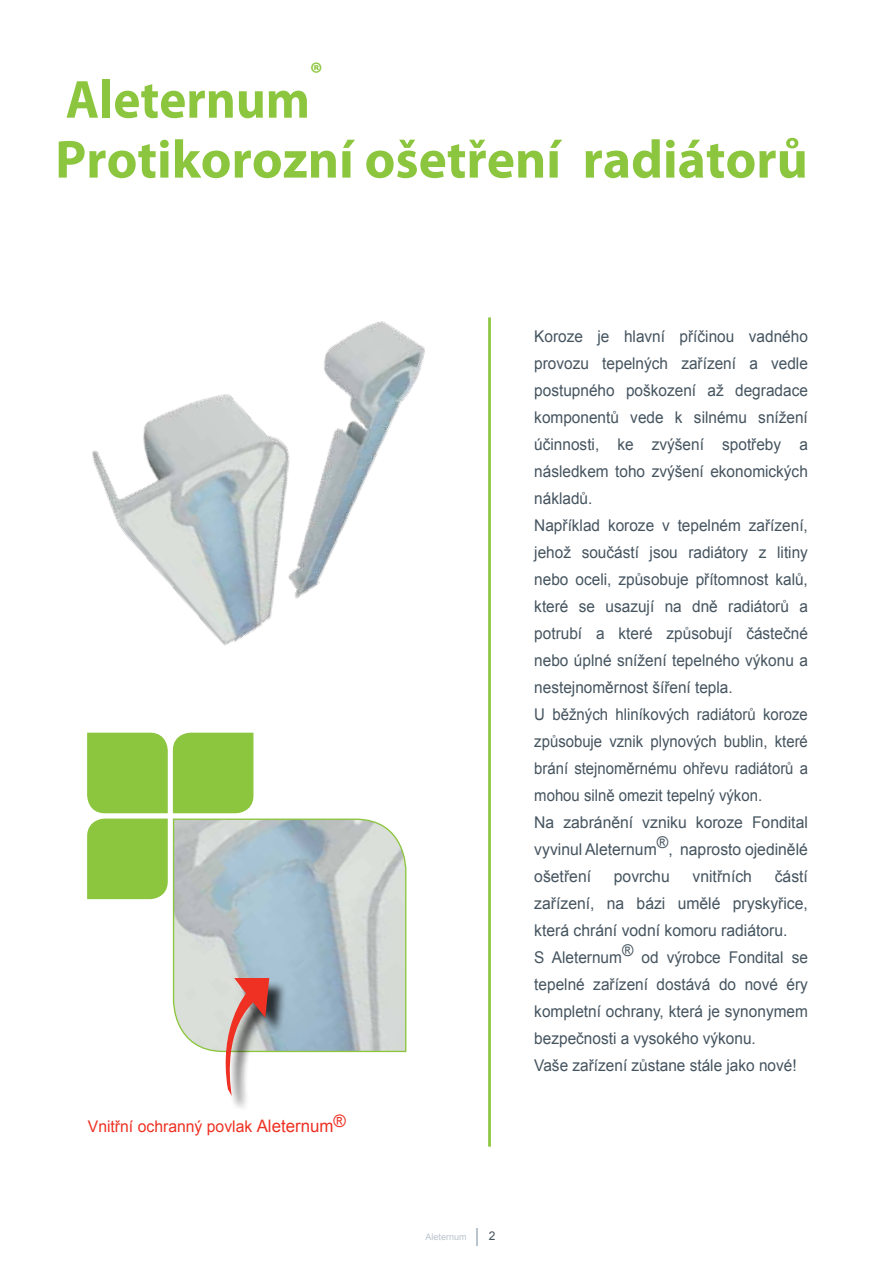
<style>
.page{position:relative;width:893px;height:1263px;background:#fff}
.page>*{position:absolute;margin:0;border:0;box-sizing:border-box;transform-origin:0 0}
.t1{font:700 54px "Myriad Pro";color:#8cc63e}
.t2{font:700 54px "Myriad Pro";color:#8cc63e;scale:.95 1}
.t3{font:700 30px "Myriad Pro";color:#8cc63e;scale:.95 1}
.t4{font:16.2px/27px "Arial";color:#45545f;scale:.95 1}
.t5{font:16.2px/27px "Arial";color:#45545f}
.t6{font:16.05px "Arial";color:#ee3123}
.t7{font:12px "Arial";color:#45545f}
.t8{font:9px "Arial";color:#bac4cc}
.s1{font-size:17.25px}
</style>
<div class="page">
<svg style="left:476px;top:1229px;width:2px;height:17px"></svg>
<img style="left:92px;top:321px;width:333px;height:325px">
<hr style="left:488px;top:317px;width:3px;height:830px;background:#8cc63e">
<svg style="left:172px;top:818px;width:235px;height:235px;background:#bbcacc"></svg>
<svg style="left:87px;top:732px;width:167px;height:168px;background:#9fca6d"></svg>
<div style="left:228px;top:980px;width:59px;height:133px;background:#000;opacity:.75"></div>
<svg style="left:218px;top:978px;width:51px;height:118px"></svg>
<h2 class="t3" style="left:310px;top:57px;width:15px">®</h2>
<h1 class="t2" style="left:66px;top:70px;width:259px">Aleternum</h1>
<h1 class="t1" style="left:55px;top:130px;width:754px">Protikorozní ošetření radiátorů</h1>
<p class="t6" style="left:88px;top:1116px;width:260px">Vnitřní ochranný povlak <span class="s1">Aleternum</span><sup>®</sup></p>
<p class="t4" style="left:534px;top:323px;width:290px">Koroze je hlavní příčinou vadného provozu tepelných zařízení a vedle postupného poškození až degradace komponentů vede k silnému snížení účinnosti, ke zvýšení spotřeby a následkem toho zvýšení ekonomických nákladů.<br>Například koroze v tepelném zařízení, jehož součástí jsou radiátory z litiny nebo oceli, způsobuje přítomnost kalů, které se usazují na dně radiátorů a potrubí a které způsobují částečné nebo úplné snížení tepelného výkonu a nestejnoměrnost šíření tepla.<br>U běžných hliníkových radiátorů koroze způsobuje vznik plynových bublin, které brání stejnoměrnému ohřevu radiátorů a mohou silně omezit tepelný výkon.<br>Na zabránění vzniku koroze Fondital vyvinul Aleternum®, naprosto ojedinělé ošetření</p>
<p class="t5" style="left:534px;top:863px;width:275px;text-indent:240px">částí zařízení, na bázi umělé pryskyřice, která chrání vodní komoru radiátoru.<br>S Aleternum® od výrobce Fondital se tepelné zařízení dostává do nové éry kompletní ochrany, která je synonymem bezpečnosti a vysokého výkonu.<br>Vaše zařízení zůstane stále jako nové!</p>
<p class="t5" style="left:614px;top:863px;width:57px">povrchu</p>
<p class="t5" style="left:693px;top:863px;width:61px">vnitřních</p>
<p class="t8" style="left:426px;top:1233px;width:43px">Aleternum</p>
<p class="t7" style="left:489px;top:1229px;width:8px">2</p>
</div>
